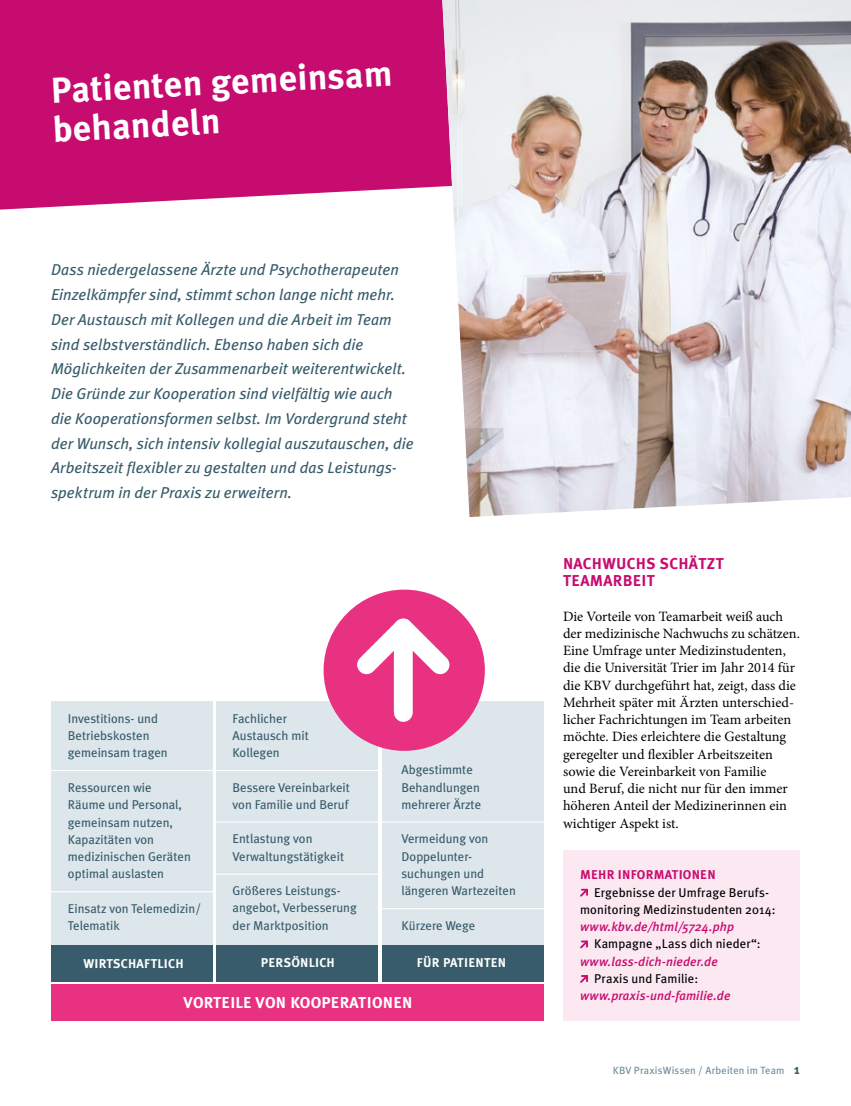
<style>
.page{position:relative;width:851px;height:1106px;background:#fff}
.page>*{position:absolute;margin:0;border:0;box-sizing:border-box;transform-origin:0 0}
.t1{font:700 36px/39px "Meta Plus";color:#fff}
.t2{font:italic 15.75px/24.8px "Meta Plus";letter-spacing:.005em;color:#385c6b}
.t3{font:700 15.75px/17.2px "Meta Plus";letter-spacing:.02em;color:#c70c6f}
.t4{font:700 15.75px "Meta Plus";letter-spacing:.02em;color:#fff}
.t5{font:14.25px/17.2px "Minion Pro";color:#000}
.t6{font:12.75px/17.2px "Meta Plus";color:#385c6b}
.t7{font:12.75px/17.2px "Meta Plus";letter-spacing:.01em;color:#000;text-align:center}
.t8{font:italic 500 12.75px "Meta Plus";letter-spacing:.01em;color:#c70c6f}
.t9{font:700 12.75px "Meta Plus";letter-spacing:.02em;color:#fff}
.t10{font:700 12.75px "Meta Plus";letter-spacing:.02em;color:#c70c6f}
.t11{font:10.5px "Meta Plus";letter-spacing:.02em;color:#6e8c9b}
.s1{font-weight:700;font-size:13.5px;color:#385c6b}
</style>
<div class="page">
<div style="left:0;top:0;width:442px;height:210px;background:#c70c6f"></div>
<div style="left:563px;top:850px;width:236px;height:170px;background:#fce8f0"></div>
<svg style="left:580px;top:888px;width:8px;height:9px"></svg>
<svg style="left:580px;top:940px;width:8px;height:9px"></svg>
<svg style="left:580px;top:975px;width:8px;height:8px"></svg>
<div style="left:51px;top:701px;width:161px;height:245px;background:#dde6eb"></div>
<div style="left:216px;top:701px;width:162px;height:245px;background:#dde6eb"></div>
<div style="left:382px;top:701px;width:161px;height:245px;background:#dde6eb"></div>
<div style="left:51px;top:945px;width:161px;height:36px;background:#385c6b"></div>
<div style="left:51px;top:984px;width:492px;height:36px;background:#e83181"></div>
<div style="left:216px;top:945px;width:162px;height:36px;background:#385c6b"></div>
<div style="left:382px;top:945px;width:161px;height:36px;background:#385c6b"></div>
<hr style="left:47px;top:770px;width:167px;height:1px;background:#fff">
<hr style="left:214px;top:770px;width:165px;height:1px;background:#fff">
<hr style="left:214px;top:821px;width:165px;height:1px;background:#fff">
<hr style="left:213px;top:873px;width:166px;height:1px;background:#fff">
<hr style="left:381px;top:821px;width:167px;height:1px;background:#fff">
<hr style="left:381px;top:908px;width:167px;height:1px;background:#fff">
<hr style="left:47px;top:891px;width:167px;height:1px;background:#fff">
<div style="left:323px;top:589px;width:162px;height:162px;background:#e83181;border-radius:50%"></div>
<div style="left:394px;top:630px;width:18px;height:82px;background:#fff"></div>
<svg style="left:340px;top:601px;width:126px;height:90px"></svg>
<img style="left:442px;top:0;width:408px;height:517px">
<h1 class="t1" style="left:50px;top:71px;width:345px;rotate:-3deg">PATIENTEN GEMEINSAM<br>BEHANDELN</h1>
<p class="t2" style="left:51px;top:257px;width:364px">Dass niedergelassene Ärzte und Psychotherapeuten Einzelkämpfer sind, stimmt schon lange nicht mehr.<br>Der Austausch mit Kollegen und die Arbeit im Team sind selbstverständlich. Ebenso haben sich die Möglichkeiten der Zusammenarbeit weiterentwickelt.<br>Die Gründe zur Kooperation sind vielfältig wie auch die Kooperationsformen selbst. Im Vordergrund steht der Wunsch, sich intensiv kollegial auszutauschen, die Arbeitszeit flexibler zu gestalten und das Leistungs&shy;spektrum in der Praxis zu erweitern.</p>
<p class="t6" style="left:232px;top:709px;width:78px">Fachlicher<br>Austausch mit<br>Kollegen</p>
<p class="t6" style="left:232px;top:778px;width:119px">Bessere Vereinbarkeit von Familie und Beruf</p>
<p class="t6" style="left:232px;top:830px;width:113px">Entlastung von<br>Verwaltungstätigkeit</p>
<p class="t6" style="left:232px;top:882px;width:126px">Größeres Leistungs&shy;angebot, Verbesserung der Marktposition</p>
<p class="t9" style="left:261px;top:955px;width:75px">PERSÖNLICH</p>
<p class="t6" style="left:68px;top:709px;width:101px">Investitions- und<br>Betriebskosten gemeinsam tragen</p>
<p class="t6" style="left:68px;top:778px;width:124px">Ressourcen wie<br>Räume und Personal, gemeinsam nutzen,<br>Kapazitäten von medizinischen Geräten optimal auslasten</p>
<p class="t6" style="left:68px;top:899px;width:135px">Einsatz von Telemedizin/<br>Telematik</p>
<p class="t9" style="left:83px;top:956px;width:102px">WIRTSCHAFTLICH</p>
<p class="t6" style="left:401px;top:761px;width:81px">Abgestimmte<br>Behandlungen mehrerer Ärzte</p>
<p class="t6" style="left:401px;top:830px;width:116px">Vermeidung von<br>Doppelunter&shy;suchungen und längeren Wartezeiten</p>
<p class="t6" style="left:401px;top:916px;width:75px">Kürzere Wege</p>
<p class="t9" style="left:417px;top:955px;width:91px">FÜ R PATIENTEN</p>
<p class="t4" style="left:183px;top:993px;width:230px">VORTEILE VON KOOPERATIONEN</p>
<p class="t3" style="left:563px;top:554px;width:162px">NACHWUCHS SCHÄTZT<br>TEAMARBE IT</p>
<p class="t5" style="left:563px;top:607px;width:238px">Die Vorteile von Teamarbeit weiß auch der medizinische Nachwuchs zu schätzen.<br>Eine Umfrage unter Medizinstudenten, die die Universität Trier im Jahr 2014 für die KBV durchgeführt hat, zeigt, dass die Mehrheit später mit Ärzten unterschied&shy;licher Fachrichtungen im Team arbeiten möchte. Dies erleichtere die Gestaltung geregelter und flexibler Arbeitszeiten sowie die Vereinbarkeit von Familie<br>und Beruf, die nicht nur für den immer höheren Anteil der Medizinerinnen ein wichtiger Aspekt ist.</p>
<p class="t10" style="left:580px;top:867px;width:137px">MEHR I NFORMATIONEN</p>
<p class="t7" style="left:580px;top:883px;width:197px">Ergebnisse der Umfrage Berufs&shy;monitoring Medizinstudenten 2014:</p>
<p class="t8" style="left:580px;top:919px;width:155px">www.kbv.de/html/5724.php</p>
<p class="t7" style="left:594px;top:935px;width:168px">Kampagne „Lass dich nieder“:</p>
<p class="t8" style="left:580px;top:953px;width:139px">www.lass-dich-nieder.de</p>
<p class="t7" style="left:594px;top:969px;width:106px">Praxis und Familie:</p>
<p class="t8" style="left:580px;top:988px;width:152px">www.praxis-und-familie.de</p>
<p class="t11" style="left:612px;top:1064px;width:189px">KBV PraxisWissen / Arbeiten im Team <span class="s1">1</span></p>
</div>
